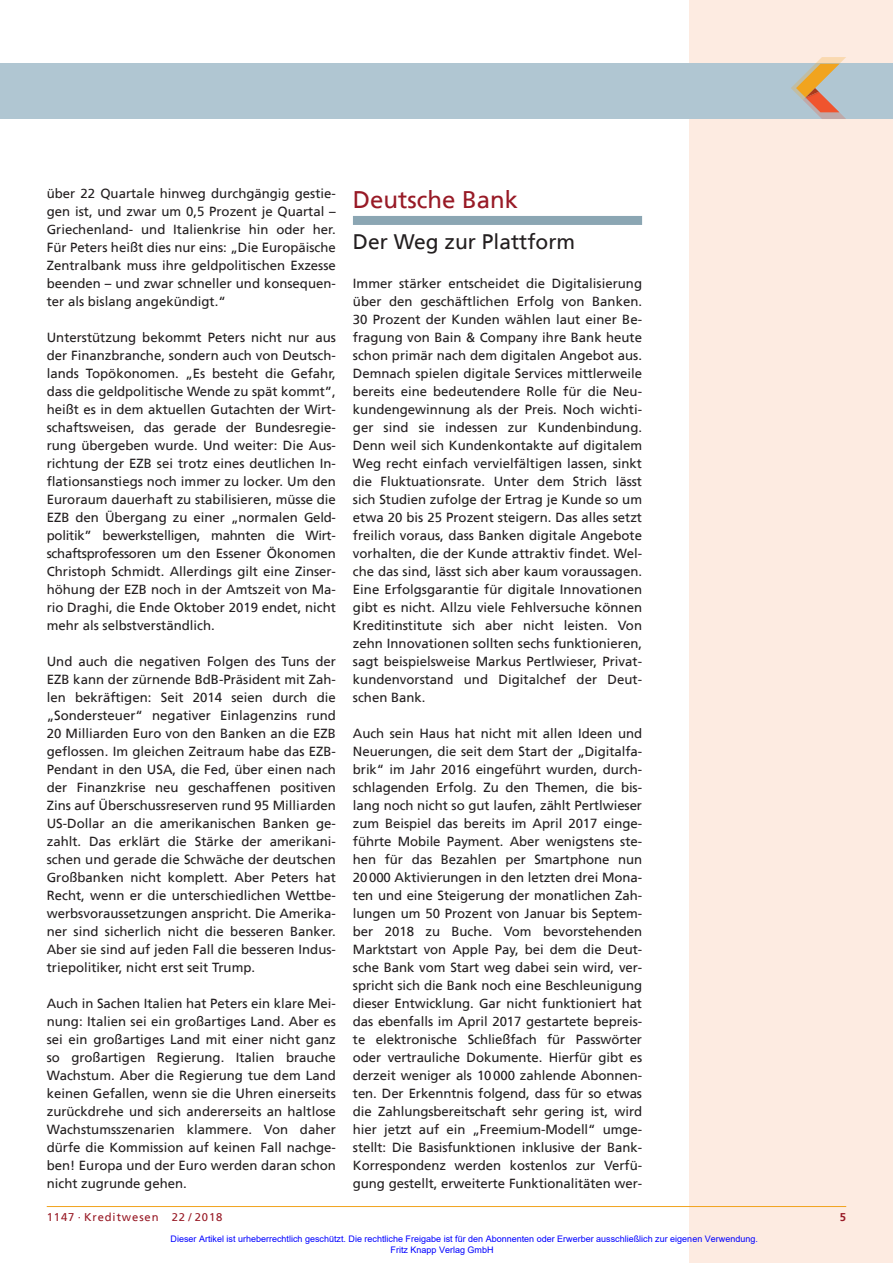
<style>
.page{position:relative;width:893px;height:1263px;background:#fff}
.page>*{position:absolute;margin:0;border:0;box-sizing:border-box;transform-origin:0 0}
.t1{font:24px "Frutiger";color:#981a26}
.t2{font:21px "Frutiger";color:#231f20}
.t3{font:13.2px/18px "Frutiger";color:#231f20;text-align:justify}
.t4{font:11.25px "Frutiger";letter-spacing:.08em;color:#981a26}
.t5{font:700 11.25px "Frutiger";color:#981a26}
.t6{font:9px/10.8px "Arial";color:#00f}
</style>
<div class="page">
<div style="left:689px;top:0;width:204px;height:1263px;background:#fdebe1"></div>
<div style="left:0;top:64px;width:893px;height:55px;background:#b0c6d2"></div>
<svg style="left:791px;top:57px;width:55px;height:62px"></svg>
<hr style="left:47px;top:1206px;width:799px;height:1px;background:#f1a31e">
<div style="left:353px;top:216px;width:289px;height:9px;background:#8ba6b3"></div>
<p class="t3" style="left:47px;top:185px;width:291px">über 22 Quartale hinweg durchgängig gestie&shy;gen ist, und zwar um 0,5 Prozent je Quartal – Griechenland- und Italienkrise hin oder her.<br>Für Peters heißt dies nur eins: „Die Europäische Zentralbank muss ihre geldpolitischen Exzesse beenden – und zwar schneller und konsequen&shy;ter als bislang angekündigt.“</p>
<p class="t3" style="left:47px;top:329px;width:291px">Unterstützung bekommt Peters nicht nur aus der Finanzbranche, sondern auch von Deutsch&shy;lands Topökonomen. „Es besteht die Gefahr, dass die geldpolitische Wende zu spät kommt”, heißt es in dem aktuellen Gutachten der Wirt&shy;schaftsweisen, das gerade der Bundesregie&shy;rung übergeben wurde. Und weiter: Die Aus&shy;richtung der EZB sei trotz eines deutlichen In&shy;flationsanstiegs noch immer zu locker. Um den Euroraum dauerhaft zu stabilisieren, müsse die EZB den Übergang zu einer „normalen Geld&shy;politik” bewerkstelligen, mahnten die Wirt&shy;schaftsprofessoren um den Essener Ökonomen Christoph Schmidt. Allerdings gilt eine Zinser&shy;höhung der EZB noch in der Amtszeit von Ma&shy;rio Draghi, die Ende Oktober 2019 endet, nicht mehr als selbstverständlich.</p>
<p class="t3" style="left:47px;top:653px;width:291px">Und auch die negativen Folgen des Tuns der EZB kann der zürnende BdB-Präsident mit Zah&shy;len bekräftigen: Seit 2014 seien durch die „Sondersteuer“ negativer Einlagenzins rund 20 Milliarden Euro von den Banken an die EZB geflossen. Im gleichen Zeitraum habe das EZB-Pendant in den USA, die Fed, über einen nach der Finanzkrise neu geschaffenen positiven Zins auf Überschussreserven rund 95 Milliarden US-Dollar an die amerikanischen Banken ge&shy;zahlt. Das erklärt die Stärke der amerikani&shy;schen und gerade die Schwäche der deutschen Großbanken nicht komplett. Aber Peters hat Recht, wenn er die unterschiedlichen Wettbe&shy;werbsvoraussetzungen anspricht. Die Amerika&shy;ner sind sicherlich nicht die besseren Banker.<br>Aber sie sind auf jeden Fall die besseren Indus&shy;triepolitiker, nicht erst seit Trump.</p>
<p class="t3" style="left:47px;top:995px;width:291px">Auch in Sachen Italien hat Peters ein klare Mei&shy;nung: Italien sei ein großartiges Land. Aber es sei ein großartiges Land mit einer nicht ganz so großartigen Regierung. Italien brauche Wachstum. Aber die Regierung tue dem Land keinen Gefallen, wenn sie die Uhren einerseits zurückdrehe und sich andererseits an haltlose Wachstumsszenarien klammere. Von daher dürfe die Kommission auf keinen Fall nachge&shy;ben! Europa und der Euro werden daran schon nicht zugrunde gehen.</p>
<h1 class="t1" style="left:353px;top:189px;width:167px">Deutsche Bank</h1>
<h2 class="t2" style="left:353px;top:232px;width:224px">Der Weg zur Plattform</h2>
<p class="t3" style="left:353px;top:275px;width:291px">Immer stärker entscheidet die Digitalisierung über den geschäftlichen Erfolg von Banken.<br>30 Prozent der Kunden wählen laut einer Be&shy;fragung von Bain &amp; Company ihre Bank heute schon primär nach dem digitalen Angebot aus.<br>Demnach spielen digitale Services mittlerweile bereits eine bedeutendere Rolle für die Neu&shy;kundengewinnung als der Preis. Noch wichti&shy;ger sind sie indessen zur Kundenbindung.<br>Denn weil sich Kundenkontakte auf digitalem Weg recht einfach vervielfältigen lassen, sinkt die Fluktuationsrate. Unter dem Strich lässt sich Studien zufolge der Ertrag je Kunde so um etwa 20 bis 25 Prozent steigern. Das alles setzt freilich voraus, dass Banken digitale Angebote vorhalten, die der Kunde attraktiv findet. Wel&shy;che das sind, lässt sich aber kaum voraussagen.<br>Eine Erfolgsgarantie für digitale Innovationen gibt es nicht. Allzu viele Fehlversuche können Kreditinstitute sich aber nicht leisten. Von zehn Innovationen sollten sechs funktionieren, sagt beispielsweise Markus Pertlwieser, Privat&shy;kundenvorstand und Digitalchef der Deut&shy;schen Bank.</p>
<p class="t3" style="left:353px;top:725px;width:291px">Auch sein Haus hat nicht mit allen Ideen und Neuerungen, die seit dem Start der „Digitalfa&shy;brik“ im Jahr 2016 eingeführt wurden, durch&shy;schlagenden Erfolg. Zu den Themen, die bis&shy;lang noch nicht so gut laufen, zählt Pertlwieser zum Beispiel das bereits im April 2017 einge&shy;führte Mobile Payment. Aber wenigstens ste&shy;hen für das Bezahlen per Smartphone nun 20000 Aktivierungen in den letzten drei Mona&shy;ten und eine Steigerung der monatlichen Zah&shy;lungen um 50 Prozent von Januar bis Septem&shy;ber 2018 zu Buche. Vom bevorstehenden Marktstart von Apple Pay, bei dem die Deut&shy;sche Bank vom Start weg dabei sein wird, ver&shy;spricht sich die Bank noch eine Beschleunigung dieser Entwicklung. Gar nicht funktioniert hat das ebenfalls im April 2017 gestartete bepreis&shy;te elektronische Schließfach für Passwörter oder vertrauliche Dokumente. Hierfür gibt es derzeit weniger als 10000 zahlende Abonnen&shy;ten. Der Erkenntnis folgend, dass für so etwas die Zahlungsbereitschaft sehr gering ist, wird hier jetzt auf ein „Freemium-Modell“ umge&shy;stellt: Die Basisfunktionen inklusive der Bank-Korrespondenz werden kostenlos zur Verfü&shy;gung gestellt, erweiterte Funktionalitäten wer-</p>
<p class="t4" style="left:47px;top:1211px;width:177px">1147 · Kreditwesen 22 / 2018</p>
<p class="t5" style="left:840px;top:1211px;width:8px">5</p>
<p class="t6" style="left:391px;top:1233px;width:369px;text-indent:-220px">Dieser Artikel ist urheberrechtlich geschützt. Die rechtliche Freigabe ist für den Abonnenten oder Erwerber ausschließlich zur eigenen Verwendung.<br>Fritz Knapp Verlag GmbH</p>
</div>
